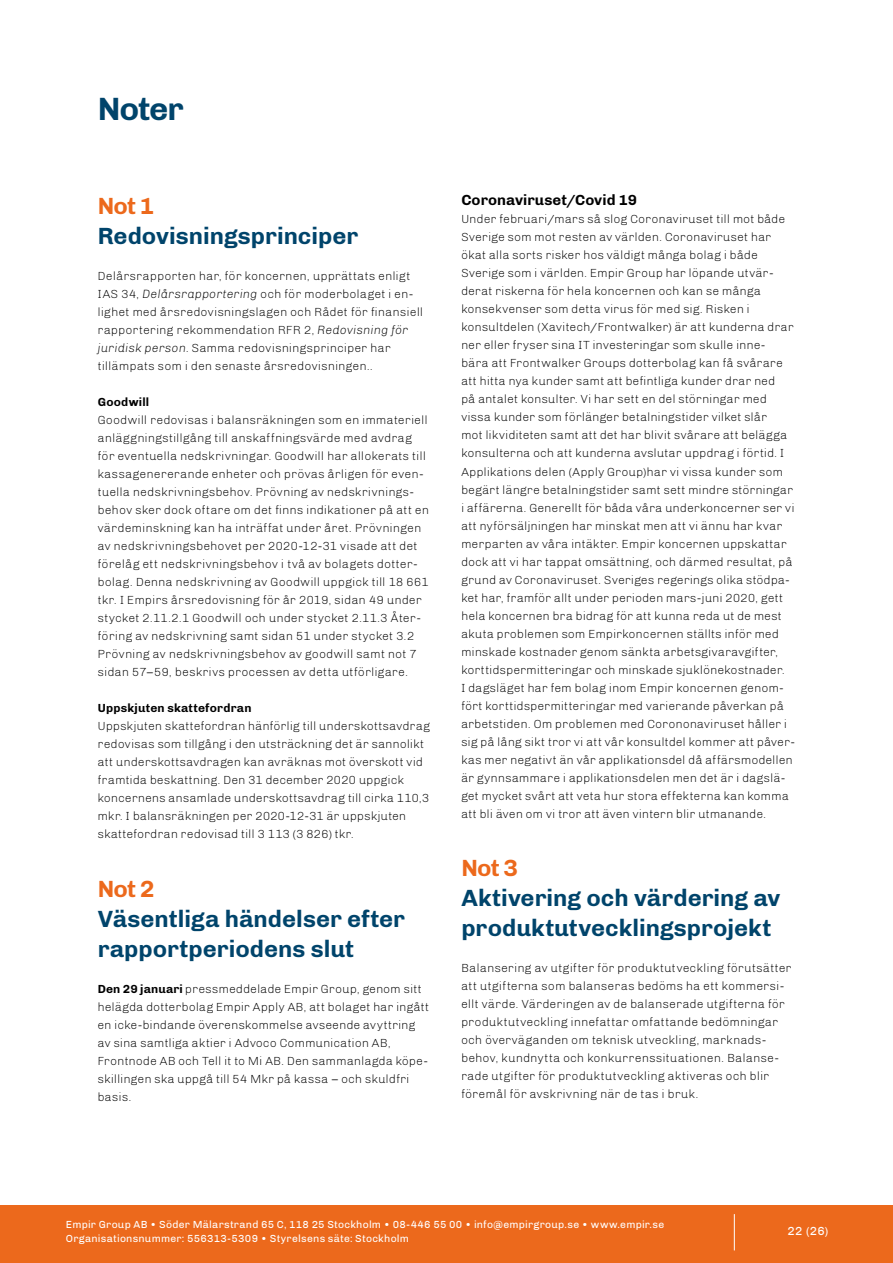
<style>
.page{position:relative;width:893px;height:1263px;background:#fff}
.page>*{position:absolute;margin:0;border:0;box-sizing:border-box;transform-origin:0 0}
.t1{font:700 33px "Chivo";letter-spacing:-.035em;color:#00446b}
.t2{font:700 24px/30px "Chivo";color:#00446b}
.t3{font:700 24px "Chivo";letter-spacing:-.035em;color:#ec691c}
.t4{font:700 15px "Chivo";color:#000}
.t5{font:300 12px/18px "Chivo";letter-spacing:.015em;color:#000}
.t6{font:700 12px "Chivo";letter-spacing:.02em;color:#000}
.t7{font:12px "Chivo";color:#fff}
.t8{font:10.5px/13.5px "Chivo";letter-spacing:.025em;color:#fff}
.s1{font-style:italic}
.s2{font-weight:700}
</style>
<div class="page">
<div style="left:0;top:1205px;width:893px;height:58px;background:#ec691c"></div>
<hr style="left:734px;top:1214px;width:1px;height:36px;background:#fff">
<h1 class="t1" style="left:98px;top:90px;width:87px">Noter</h1>
<h2 class="t3" style="left:98px;top:192px;width:58px">Not 1</h2>
<h2 class="t2" style="left:98px;top:221px;width:262px">Redovisningsprinciper</h2>
<p class="t5" style="left:98px;top:267px;width:327px">Delårsrapporten har, för koncernen, upprättats enligt IAS 34, <span class="s1">Delårsrapportering</span> och för moderbolaget i en&shy;lighet med årsredovisningslagen och Rådet för finansiell rapportering rekommendation RFR 2, <span class="s1">Redovisning för juridisk person</span>. Samma redovisningsprinciper har tillämpats som i den senaste årsredovisningen..</p>
<p class="t6" style="left:98px;top:395px;width:53px">Goodwill</p>
<p class="t5" style="left:98px;top:411px;width:333px">Goodwill redovisas i balansräkningen som en immateriell anläggningstillgång till anskaffningsvärde med avdrag för eventuella nedskrivningar. Goodwill har allokerats till kassagenererande enheter och prövas årligen för even&shy;tuella nedskrivningsbehov. Prövning av nedskrivnings&shy;behov sker dock oftare om det finns indikationer på att en värdeminskning kan ha inträffat under året. Prövningen av nedskrivningsbehovet per 2020-12-31 visade att det förelåg ett nedskrivningsbehov i två av bolagets dotter&shy;bolag. Denna nedskrivning av Goodwill uppgick till 18 661 tkr. I Empirs årsredovisning för år 2019, sidan 49 under stycket 2.11.2.1 Goodwill och under stycket 2.11.3 Åter&shy;föring av nedskrivning samt sidan 51 under stycket 3.2<br>Prövning av nedskrivningsbehov av goodwill samt not 7 sidan 57–59, beskrivs processen av detta utförligare.</p>
<p class="t6" style="left:98px;top:701px;width:155px">Uppskjuten skattefordran</p>
<p class="t5" style="left:98px;top:717px;width:334px">Uppskjuten skattefordran hänförlig till underskottsavdrag redovisas som tillgång i den utsträckning det är sannolikt att underskottsavdragen kan avräknas mot överskott vid framtida beskattning. Den 31 december 2020 uppgick koncernens ansamlade underskottsavdrag till cirka 110,3 mkr. I balansräkningen per 2020-12-31 är uppskjuten skattefordran redovisad till 3 113 (3 826) tkr.</p>
<h2 class="t3" style="left:98px;top:874px;width:58px">Not 2</h2>
<h2 class="t2" style="left:98px;top:903px;width:309px">Väsentliga händelser efter rapportperiodens slut</h2>
<p class="t5" style="left:98px;top:979px;width:333px"><span class="s2">Den 29 januari</span> pressmeddelade Empir Group, genom sitt helägda dotterbolag Empir Apply AB, att bolaget har ingått en icke-bindande överenskommelse avseende avyttring av sina samtliga aktier i Advoco Communication AB, Frontnode AB och Tell it to Mi AB. Den sammanlagda köpe&shy;skillingen ska uppgå till 54 Mkr på kassa – och skuldfri basis.</p>
<p class="t4" style="left:461px;top:191px;width:177px">Coronaviruset/Covid 19</p>
<p class="t5" style="left:461px;top:210px;width:335px">Under februari/mars så slog Coronaviruset till mot både Sverige som mot resten av världen. Coronaviruset har ökat alla sorts risker hos väldigt många bolag i både Sverige som i världen. Empir Group har löpande utvär&shy;derat riskerna för hela koncernen och kan se många konsekvenser som detta virus för med sig. Risken i konsultdelen (Xavitech/Frontwalker) är att kunderna drar ner eller fryser sina IT investeringar som skulle inne-<br>bära att Frontwalker Groups dotterbolag kan få svårare att hitta nya kunder samt att befintliga kunder drar ned<br>på antalet konsulter. Vi har sett en del störningar med vissa kunder som förlänger betalningstider vilket slår<br>mot likviditeten samt att det har blivit svårare att belägga konsulterna och att kunderna avslutar uppdrag i förtid. I Applikations delen (Apply Group)har vi vissa kunder som begärt längre betalningstider samt sett mindre störningar i affärerna. Generellt för båda våra underkoncerner ser vi att nyförsäljningen har minskat men att vi ännu har kvar merparten av våra intäkter. Empir koncernen uppskattar dock att vi har tappat omsättning, och därmed resultat, på grund av Coronaviruset. Sveriges regerings olika stödpa&shy;ket har, framför allt under perioden mars-juni 2020, gett hela koncernen bra bidrag för att kunna reda ut de mest akuta problemen som Empirkoncernen ställts inför med minskade kostnader genom sänkta arbetsgivaravgifter, korttidspermitteringar och minskade sjuklönekostnader.<br>I dagsläget har fem bolag inom Empir koncernen genom&shy;fört korttidspermitteringar med varierande påverkan på arbetstiden. Om problemen med Corononaviruset håller i sig på lång sikt tror vi att vår konsultdel kommer att påver&shy;kas mer negativt än vår applikationsdel då affärsmodellen är gynnsammare i applikationsdelen men det är i dagslä&shy;get mycket svårt att veta hur stora effekterna kan komma att bli även om vi tror att även vintern blir utmanande.</p>
<h2 class="t3" style="left:461px;top:854px;width:58px">Not 3</h2>
<h2 class="t2" style="left:461px;top:883px;width:321px">Aktivering och värdering av produktutvecklingsprojekt</h2>
<p class="t5" style="left:461px;top:959px;width:332px">Balansering av utgifter för produktutveckling förutsätter att utgifterna som balanseras bedöms ha ett kommersi&shy;ellt värde. Värderingen av de balanserade utgifterna för produktutveckling innefattar omfattande bedömningar och överväganden om teknisk utveckling, marknads&shy;behov, kundnytta och konkurrenssituationen. Balanse&shy;rade utgifter för produktutveckling aktiveras och blir föremål för avskrivning när de tas i bruk.</p>
<p class="t8" style="left:66px;top:1218px;width:600px">Empir Group AB • Söder Mälarstrand 65 C, 118 25 Stockholm • 08-446 55 00 • info@empirgroup.se • www.empir.se<br>Organisationsnummer: 556313-5309 • Styrelsens säte: Stockholm</p>
<p class="t7" style="left:787px;top:1224px;width:42px">22 (26)</p>
</div>
